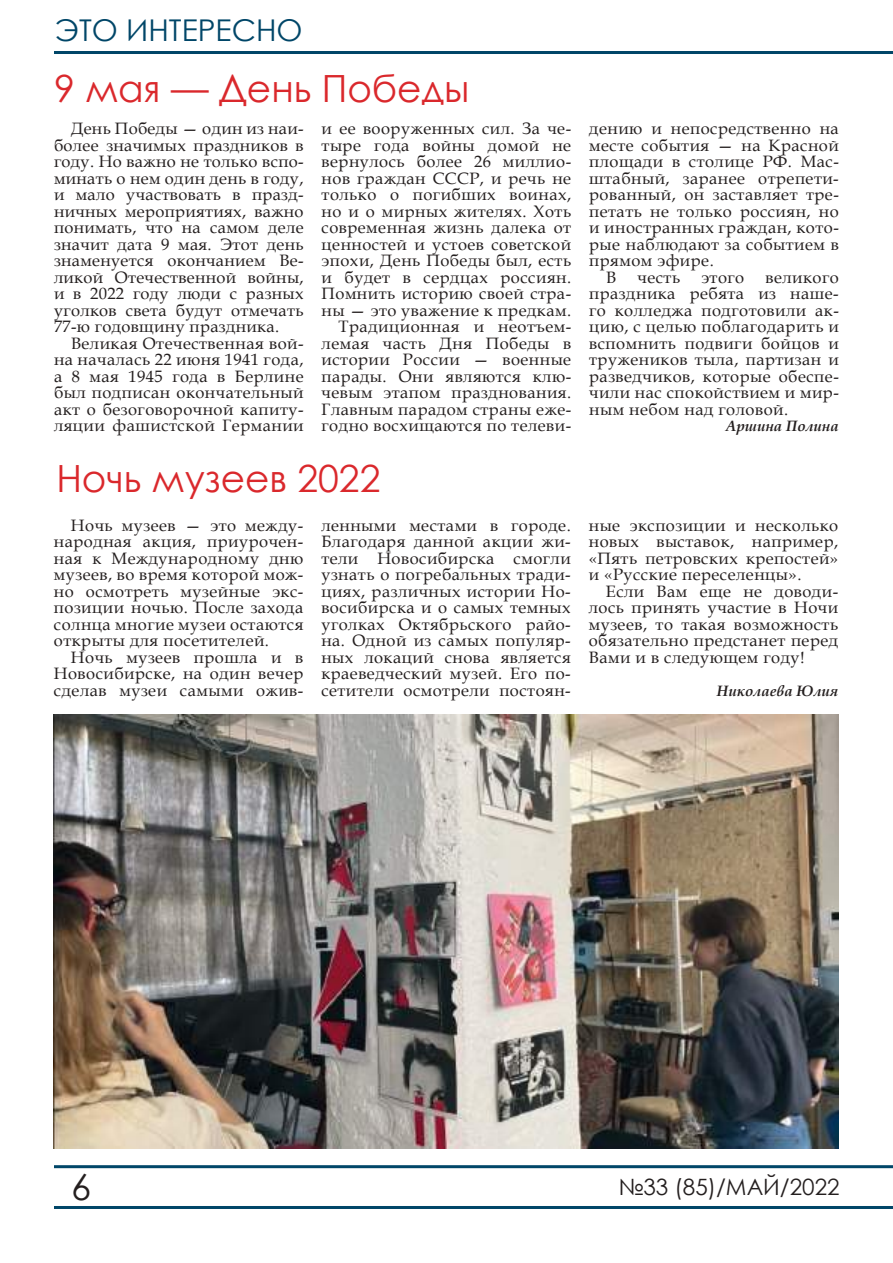
<style>
.page{position:relative;width:893px;height:1263px;background:#fff}
.page>*{position:absolute;margin:0;border:0;box-sizing:border-box;transform-origin:0 0}
.t1{font:37.5px "Century Gothic";color:#da282c}
.t2{font:36px "Century Gothic";color:#241f1f}
.t3{font:30px "Century Gothic";color:#004668}
.t4{font:22.5px "Century Gothic";color:#241f1f}
.t5{font:16.5px/16.5px "Book Antiqua";letter-spacing:.03em;color:#241f1f;text-align:justify}
.t6{font:italic 700 15px "Book Antiqua";color:#241f1f}
</style>
<div class="page">
<hr style="left:54px;top:1165px;width:839px;height:3px;background:#004668">
<hr style="left:54px;top:1206px;width:839px;height:3px;background:#004668">
<hr style="left:54px;top:51px;width:839px;height:3px;background:#004668">
<img style="left:54px;top:714px;width:785px;height:434px">
<h3 class="t3" style="left:55px;top:9px;width:249px">ЭТО ИНТЕРЕСНО</h3>
<h1 class="t1" style="left:54px;top:62px;width:417px">9 мая — День Победы</h1>
<p class="t5" style="left:54px;top:120px;width:251px;text-indent:17px">День Победы — один из наи&shy;более значимых праздников в году. Но важно не только вспо&shy;минать о нем один день в году, и мало участвовать в празд&shy;ничных мероприятиях, важно понимать, что на самом деле значит дата 9 мая. Этот день знаменуется окончанием Ве&shy;ликой Отечественной войны, и в 2022 году люди с разных уголков света будут отмечать 77-ю годовщину праздника.</p>
<p class="t5" style="left:54px;top:335px;width:251px;text-indent:17px">Великая Отечественная вой&shy;на началась 22 июня 1941 года, а 8 мая 1945 года в Берлине был подписан окончательный акт о безоговорочной капиту&shy;ляции фашистской Германии</p>
<p class="t5" style="left:322px;top:120px;width:251px;text-align:right">и ее вооруженных сил. За че&shy;тыре года войны домой не вернулось более 26 миллио&shy;нов граждан СССР, и речь не только о погибших воинах, но и о мирных жителях. Хоть современная жизнь далека от ценностей и устоев советской эпохи, День Победы был, есть и будет в сердцах россиян.<br>Помнить историю своей стра&shy;ны — это уважение к предкам.<br>Традиционная и неотъем&shy;лемая часть Дня Победы в истории России — военные парады. Они являются клю&shy;чевым этапом празднования.<br>Главным парадом страны еже&shy;годно восхищаются по телеви-</p>
<p class="t5" style="left:589px;top:120px;width:251px">дению и непосредственно на</p>
<p class="t5" style="left:589px;top:137px;width:251px">месте события — на Красной</p>
<p class="t5" style="left:589px;top:153px;width:251px">площади в столице РФ. Мас-</p>
<p class="t5" style="left:589px;top:170px;width:251px">штабный, заранее отрепети-</p>
<p class="t5" style="left:589px;top:186px;width:251px">рованный, он заставляет тре-</p>
<p class="t5" style="left:589px;top:203px;width:251px">петать не только россиян, но</p>
<p class="t5" style="left:589px;top:219px;width:251px">и иностранных граждан, кото-</p>
<p class="t5" style="left:589px;top:236px;width:251px">рые наблюдают за событием в</p>
<p class="t5" style="left:589px;top:252px;width:126px">прямом эфире.</p>
<p class="t5" style="left:606px;top:269px;width:12px">В</p>
<p class="t5" style="left:637px;top:269px;width:44px">честь</p>
<p class="t5" style="left:701px;top:269px;width:44px">этого</p>
<p class="t5" style="left:589px;top:269px;width:251px;text-indent:176px">великого праздника ребята из наше&shy;го колледжа подготовили ак&shy;цию, с целью поблагодарить и вспомнить подвиги бойцов и тружеников тыла, партизан и разведчиков, которые обеспе&shy;чили нас спокойствием и мир&shy;ным небом над головой.</p>
<p class="t6" style="left:726px;top:416px;width:115px">Аршина Полина</p>
<h1 class="t1" style="left:56px;top:452px;width:326px">Ночь музеев 2022</h1>
<p class="t5" style="left:54px;top:516px;width:251px;text-indent:17px">Ночь музеев — это между&shy;народная акция, приурочен&shy;ная к Международному дню музеев, во время которой мож&shy;но осмотреть музейные экс&shy;позиции ночью. После захода солнца многие музеи остаются открыты для посетителей.</p>
<p class="t5" style="left:54px;top:648px;width:251px;text-indent:17px">Ночь музеев прошла и в Новосибирске, на один вечер сделав музеи самыми ожив-</p>
<p class="t5" style="left:321px;top:516px;width:251px">ленными местами в городе.<br>Благодаря данной акции жи&shy;тели Новосибирска смогли узнать о погребальных тради&shy;циях, различных истории Но&shy;восибирска и о самых темных уголках Октябрьского райо&shy;на. Одной из самых популяр&shy;ных локаций снова является краеведческий музей. Его по&shy;сетители осмотрели постоян-</p>
<p class="t5" style="left:589px;top:516px;width:251px">ные экспозиции и несколько новых выставок, например, «Пять петровских крепостей» и «Русские переселенцы».</p>
<p class="t5" style="left:589px;top:582px;width:251px;text-indent:17px">Если Вам еще не доводи&shy;лось принять участие в Ночи музеев, то такая возможность обязательно предстанет перед Вами и в следующем году!</p>
<p class="t6" style="left:717px;top:680px;width:123px">Николаева Юлия</p>
<h2 class="t2" style="left:71px;top:1162px;width:21px">6</h2>
<h3 class="t4" style="left:619px;top:1171px;width:222px">№33 (85)/МАЙ/2022</h3>
</div>
